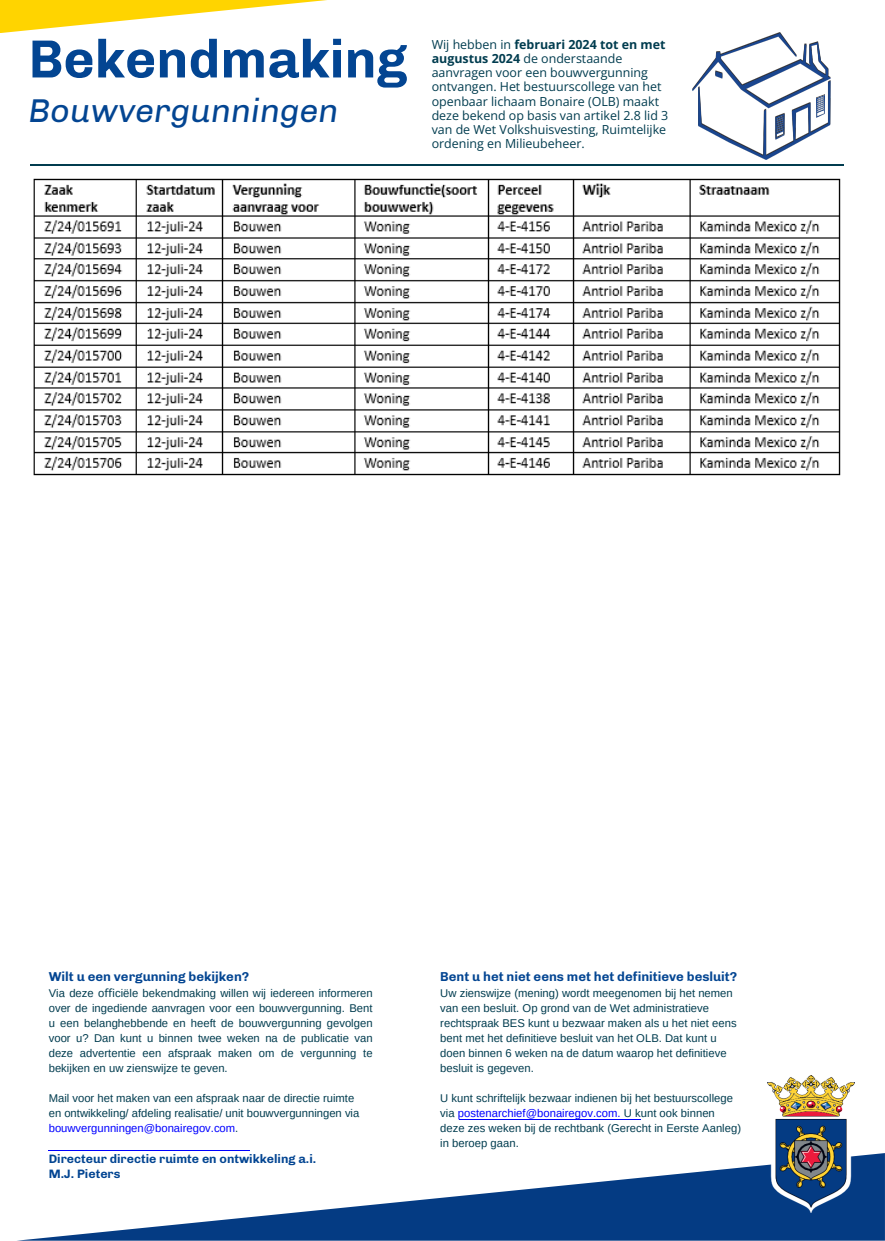
<style>
.page{position:relative;width:885px;height:1241px;background:#fff}
.page>*{position:absolute;margin:0;border:0;box-sizing:border-box;transform-origin:0 0}
.t1{font:700 53.75px "Chivo";color:#034592}
.t2{font:italic 33.75px "Chivo";color:#034592}
.t3{font:700 13.25px "Chivo";color:#034592}
.t4{font:12.5px/14px "Open Sans";color:#013c4f}
.t5{font:700 12.5px/14px "Chivo";color:#034592}
.t6{font:11.25px/15px "Arimo";color:#013c4f}
.s1{font-weight:700}
.s2{font-family:"Noto Sans"}
.s3{color:#00f}
</style>
<div class="page">
<svg style="left:0;top:0;width:327px;height:33px"></svg>
<svg style="left:24px;top:1153px;width:861px;height:87px"></svg>
<hr style="left:31px;top:164px;width:813px;height:2px;background:#013c4f">
<img style="left:767px;top:1075px;width:88px;height:136px">
<img style="left:693px;top:33px;width:137px;height:126px">
<img style="left:816px;top:95px;width:9px;height:23px">
<hr style="left:49px;top:1149px;width:201px;height:1px;background:#00f">
<hr style="left:459px;top:1119px;width:182px;height:1px;background:#00f">
<img style="left:33px;top:178px;width:808px;height:298px">
<p class="t1" style="left:29px;top:27px;width:380px">Bekendmaking</p>
<p class="t2" style="left:29px;top:90px;width:311px">Bouwvergunningen</p>
<p class="t4" style="left:432px;top:37px;width:238px">Wij hebben in <span class="s1">februari 2024 tot en met augustus 2024</span> de onderstaande aanvragen voor een bouwvergunning ontvangen. Het bestuurscollege van het openbaar lichaam Bonaire (OLB) maakt deze bekend op basis van artikel 2.8 lid 3 van de Wet Volkshuisvesting, Ruimtelijke ordening en Milieubeheer.</p>
<p class="t3" style="left:49px;top:968px;width:202px">Wilt u een vergunning bekijken?</p>
<p class="t6" style="left:49px;top:985px;width:325px;text-align:justify">Via deze o<span class="s2">ffi</span>ciële bekendmaking willen wij iedereen informeren over de ingediende aanvragen voor een bouwvergunning. Bent u een belanghebbende en heeft de bouwvergunning gevolgen voor u? Dan kunt u binnen twee weken na de publicatie van deze advertentie een afspraak maken om de vergunning te bekijken en uw zienswijze te geven.</p>
<p class="t3" style="left:440px;top:968px;width:299px">Bent u het niet eens met het definitieve besluit?</p>
<p class="t6" style="left:440px;top:985px;width:298px">Uw zienswijze (mening) wordt meegenomen bij het nemen van een besluit. Op grond van de Wet administratieve rechtspraak BES kunt u bezwaar maken als u het niet eens bent met het definitieve besluit van het OLB. Dat kunt u doen binnen 6 weken na de datum waarop het definitieve besluit is gegeven.</p>
<p class="t6" style="left:49px;top:1090px;width:312px">Mail voor het maken van een afspraak naar de directie ruimte en ontwikkeling/ afdeling realisatie/ unit bouwvergunningen via <span class="s3">bouwvergunningen@bonairegov.com</span>.</p>
<p class="t6" style="left:440px;top:1090px;width:302px">U kunt schriftelijk bezwaar indienen bij het bestuurscollege via <span class="s3">postenarchief@bonairegov.com.</span> U kunt ook binnen deze zes weken bij de rechtbank (Gerecht in Eerste Aanleg) in beroep gaan.</p>
<p class="t5" style="left:49px;top:1151px;width:269px">Directeur directie ruimte en ontwikkeling a.i.<br>M.J. Pieters</p>
</div>
